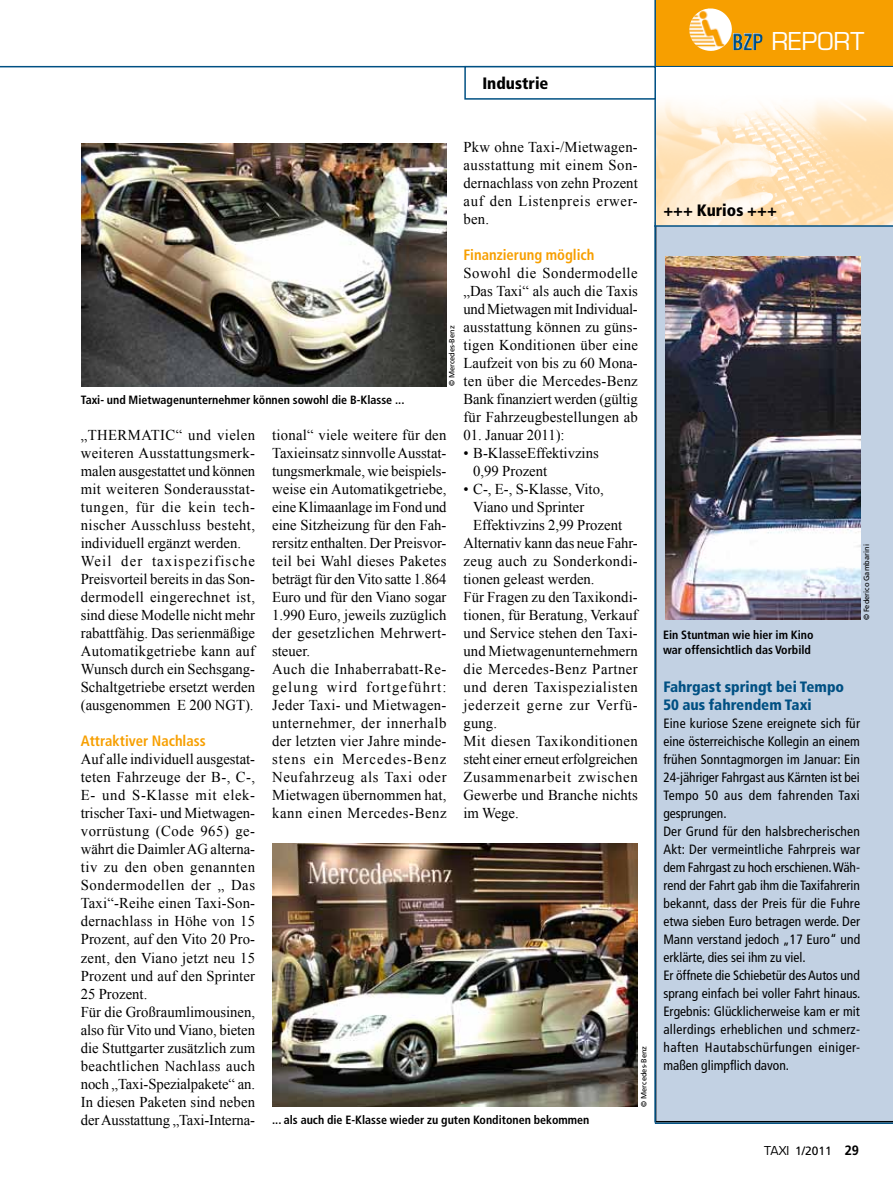
<style>
.page{position:relative;width:893px;height:1187px;background:#fff}
.page>*{position:absolute;margin:0;border:0;box-sizing:border-box;transform-origin:0 0}
.t1{font:24px "Eurostile LT Std";color:#fff}
.t2{font:900 condensed 16.5px "Frutiger LT Std";color:#000}
.t3{font:15px/18px "Times New Roman";letter-spacing:.005em;color:#000}
.t4{font:900 condensed 15px/18px "Frutiger LT Std";color:#005083}
.t5{font:700 condensed 15px "Frutiger LT Std";color:#f79f00}
.t6{font:15px "Times New Roman";letter-spacing:-.015em;color:#000}
.t7{font:15px "Times New Roman";letter-spacing:.04em;color:#000}
.t8{font:15px "Times New Roman";letter-spacing:.025em;color:#000}
.t9{font:15px "Times New Roman";letter-spacing:.035em;color:#000}
.t10{font:15px "Times New Roman";letter-spacing:.05em;color:#000}
.t11{font:15px "Times New Roman";letter-spacing:.03em;color:#000}
.t12{font:15px "Times New Roman";letter-spacing:.045em;color:#000}
.t13{font:condensed 13.5px/18px "Frutiger LT Std";color:#000}
.t14{font:700 condensed 12px/15px "Frutiger LT Std";color:#000}
.t15{font:12px "Frutiger LT Std";color:#000}
.t16{font:7.5px "Frutiger LT Std";color:#000}
.s1{font-family:"Eurostile LT Std"}
.s2{font-weight:700;font-size:13.5px}
</style>
<div class="page">
<div style="left:656px;top:0;width:237px;height:67px;background:#f79f00"></div>
<img style="left:689px;top:8px;width:73px;height:43px">
<hr style="left:0;top:66px;width:893px;height:1px;background:#005083">
<div style="left:656px;top:227px;width:237px;height:895px;background:#c2d1e3"></div>
<img style="left:656px;top:101px;width:237px;height:124px">
<hr style="left:654px;top:0;width:2px;height:1122px;background:#005083">
<hr style="left:654px;top:225px;width:239px;height:2px;background:#005083">
<hr style="left:655px;top:1122px;width:238px;height:1px;background:#005083">
<div style="left:464px;top:66px;width:192px;height:34px;background:#fff;border:2px solid #005083"></div>
<img style="left:81px;top:143px;width:365px;height:243px">
<img style="left:273px;top:843px;width:365px;height:263px">
<img style="left:665px;top:256px;width:195px;height:363px">
<p class="t2" style="left:482px;top:74px;width:68px">Industrie</p>
<h1 class="t1" style="left:771px;top:27px;width:33px">REPO</h1>
<h1 class="t1" style="left:834px;top:27px;width:32px">RT</h1>
<p class="t3" style="left:463px;top:138px;width:176px;text-align:justify">Pkw ohne Taxi-/Mietwagen&shy;ausstattung mit einem Son&shy;dernachlass von zehn Prozent auf den Listenpreis erwer&shy;ben.</p>
<p class="t5" style="left:463px;top:246px;width:132px">Finanzierung möglich</p>
<p class="t3" style="left:463px;top:264px;width:176px;text-align:justify">Sowohl die Sondermodelle „Das Taxi“ als auch die Taxis und Mietwagen mit Individual&shy;ausstattung können zu güns&shy;tigen Konditionen über eine Laufzeit von bis zu 60 Mona&shy;ten über die Mercedes-Benz Bank finanziert werden (gültig für Fahrzeugbestellungen ab</p>
<p class="t3" style="left:463px;top:426px;width:103px">01. Januar 2011):</p>
<p class="t3" style="left:473px;top:444px;width:127px;text-indent:-10px">• B-KlasseEffektivzins<br>0,99 Prozent</p>
<p class="t3" style="left:463px;top:480px;width:142px">• C-, E-, S-Klasse, Vito,</p>
<p class="t3" style="left:473px;top:498px;width:113px">Viano und Sprinter</p>
<p class="t3" style="left:473px;top:516px;width:150px">Effektivzins 2,99 Prozent</p>
<p class="t3" style="left:463px;top:534px;width:176px">Alternativ kann das neue Fahr-</p>
<p class="t11" style="left:463px;top:551px;width:175px">zeug auch zu Sonderkondi-</p>
<p class="t3" style="left:463px;top:570px;width:133px">tionen geleast werden.</p>
<p class="t3" style="left:463px;top:588px;width:176px">Für Fragen zu den Taxikondi-</p>
<p class="t3" style="left:463px;top:606px;width:176px">tionen, für Beratung, Verkauf</p>
<p class="t3" style="left:463px;top:624px;width:176px">und Service stehen den Taxi-</p>
<p class="t3" style="left:463px;top:642px;width:176px">und Mietwagenunternehmern</p>
<p class="t9" style="left:463px;top:659px;width:176px">die Mercedes-Benz Partner</p>
<p class="t7" style="left:463px;top:677px;width:176px">und deren Taxispezialisten</p>
<p class="t10" style="left:463px;top:695px;width:176px">jederzeit gerne zur Verfü-</p>
<p class="t3" style="left:463px;top:714px;width:35px">gung.</p>
<p class="t8" style="left:463px;top:731px;width:176px">Mit diesen Taxikonditionen</p>
<p class="t6" style="left:463px;top:749px;width:176px">steht einer erneut erfolgreichen</p>
<p class="t12" style="left:463px;top:767px;width:176px">Zusammenarbeit zwischen</p>
<p class="t3" style="left:463px;top:786px;width:176px">Gewerbe und Branche nichts</p>
<p class="t3" style="left:463px;top:804px;width:57px">im Wege.</p>
<p class="t16" style="left:448px;top:386px;width:62px;rotate:-90deg">© Mercedes-Benz</p>
<p class="t14" style="left:81px;top:392px;width:325px">Taxi- und Mietwagenunternehmer können sowohl die B-Klasse ...</p>
<p class="t3" style="left:81px;top:426px;width:176px">„THERMATIC“ und vielen weiteren Ausstattungsmerk&shy;malen ausgestattet und können mit weiteren Sonderausstat&shy;tungen, für die kein tech&shy;nischer Ausschluss besteht, individuell ergänzt werden.<br>Weil der taxispezifische<br>Preisvorteil bereits in das Son&shy;dermodell eingerechnet ist, sind diese Modelle nicht mehr rabattfähig. Das serienmäßige<br>Automatikgetriebe kann auf<br>Wunsch durch ein Sechsgang-<br>Schaltgetriebe ersetzt werden (ausgenommen E 200 NGT).</p>
<p class="t5" style="left:81px;top:732px;width:126px">Attraktiver Nachlass</p>
<p class="t3" style="left:81px;top:750px;width:176px">Auf alle individuell ausgestat&shy;teten Fahrzeuge der B-, C-,<br>E- und S-Klasse mit elek&shy;trischer Taxi- und Mietwagen&shy;vorrüstung (Code 965) ge&shy;währt die Daimler AG alterna&shy;tiv zu den oben genannten<br>Sondermodellen der „ Das<br>Taxi“-Reihe einen Taxi-Son&shy;dernachlass in Höhe von 15<br>Prozent, auf den Vito 20 Pro&shy;zent, den Viano jetzt neu 15<br>Prozent und auf den Sprinter<br>25 Prozent.<br>Für die Großraumlimousinen, also für Vito und Viano, bieten die Stuttgarter zusätzlich zum beachtlichen Nachlass auch noch „Taxi-Spezialpakete“ an.<br>In diesen Paketen sind neben der Ausstattung „Taxi-Interna-</p>
<p class="t3" style="left:272px;top:426px;width:176px">tional“ viele weitere für den<br>Taxieinsatz sinnvolle Ausstat&shy;tungsmerkmale, wie beispiels&shy;weise ein Automatikgetriebe, eine Klimaanlage im Fond und eine Sitzheizung für den Fah&shy;rersitz enthalten. Der Preisvor&shy;teil bei Wahl dieses Paketes beträgt für den Vito satte 1.864<br>Euro und für den Viano sogar<br>1.990 Euro, jeweils zuzüglich der gesetzlichen Mehrwert&shy;steuer.<br>Auch die Inhaberrabatt-Re&shy;gelung wird fortgeführt:<br>Jeder Taxi- und Mietwagen&shy;unternehmer, der innerhalb der letzten vier Jahre minde&shy;stens ein Mercedes-Benz<br>Neufahrzeug als Taxi oder<br>Mietwagen übernommen hat, kann einen Mercedes-Benz</p>
<p class="t16" style="left:639px;top:1106px;width:62px;rotate:-90deg">© Mercedes-Benz</p>
<p class="t14" style="left:272px;top:1112px;width:319px">... als auch die E-Klasse wieder zu guten Konditonen bekommen</p>
<p class="t2" style="left:663px;top:200px;width:115px">+++ Kurios +++</p>
<p class="t14" style="left:663px;top:627px;width:152px">Ein Stuntman wie hier im Kino war offensichtlich das Vorbild</p>
<p class="t16" style="left:862px;top:620px;width:78px;rotate:-90deg">© Federico Gambarini</p>
<p class="t4" style="left:663px;top:678px;width:182px">Fahrgast springt bei Tempo<br>50 aus fahrendem Taxi</p>
<p class="t13" style="left:663px;top:714px;width:198px">Eine kuriose Szene ereignete sich für eine österreichische Kollegin an einem frühen Sonntagmorgen im Januar: Ein 24-jähriger Fahrgast aus Kärnten ist bei Tempo 50 aus dem fahrenden Taxi gesprungen.<br>Der Grund für den halsbrecherischen Akt: Der vermeintliche Fahrpreis war dem Fahrgast zu hoch erschienen. Wäh&shy;rend der Fahrt gab ihm die Taxifahrerin bekannt, dass der Preis für die Fuhre etwa sieben Euro betragen werde. Der Mann verstand jedoch „17 Euro“ und erklärte, dies sei ihm zu viel.<br>Er öffnete die Schiebetür des Autos und sprang einfach bei voller Fahrt hinaus.<br>Ergebnis: Glücklicherweise kam er mit allerdings erheblichen und schmerz&shy;haften Hautabschürfungen einiger&shy;maßen glimpflich davon.</p>
<p class="t15" style="left:764px;top:1143px;width:96px"><span class="s1">TAXI</span> 1/2011 <span class="s2">29</span></p>
</div>
